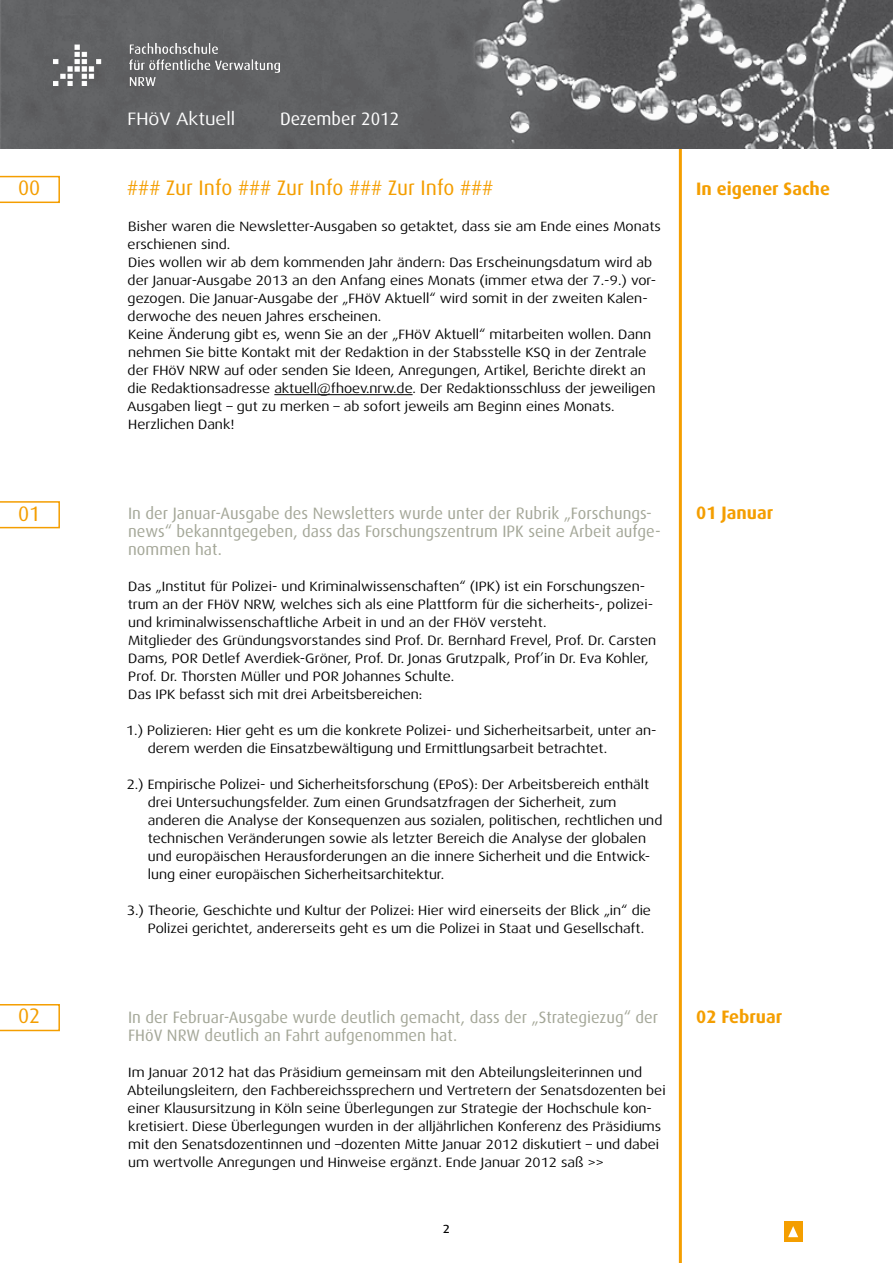
<style>
.page{position:relative;width:893px;height:1263px;background:#fff}
.page>*{position:absolute;margin:0;border:0;box-sizing:border-box;transform-origin:0 0}
.t1{font:21px "Dax";color:#f49e00}
.t2{font:700 18px "Dax";color:#f49e00}
.t3{font:18px "Dax";color:#fff}
.t4{font:18px "Dax Wide";color:#fff}
.t5{font:16.5px/18px "Dax";color:#a4a798}
.t6{font:15px "Dax Regular Caps";color:#000}
.t7{font:13.5px/18px "Dax Wide";color:#000}
</style>
<div class="page">
<hr style="left:679px;top:148px;width:3px;height:1115px;background:#f49e00">
<img style="left:0;top:0;width:893px;height:148px">
<img style="left:54px;top:43px;width:226px;height:43px">
<div style="left:784px;top:1221px;width:18px;height:21px;background:#f49e00"></div>
<svg style="left:788px;top:1226px;width:10px;height:11px"></svg>
<hr style="left:274px;top:394px;width:139px;height:1px;background:#000">
<svg style="left:0;top:176px;width:60px;height:27px"></svg>
<svg style="left:0;top:501px;width:60px;height:27px"></svg>
<svg style="left:0;top:1004px;width:60px;height:27px"></svg>
<h2 class="t4" style="left:128px;top:109px;width:109px">FHöV Aktuell</h2>
<h2 class="t3" style="left:280px;top:109px;width:120px">Dezember 2012</h2>
<h1 class="t1" style="left:18px;top:176px;width:24px">00</h1>
<h1 class="t1" style="left:127px;top:176px;width:368px">### Zur Info ### Zur Info ### Zur Info ###</h1>
<p class="t7" style="left:127px;top:218px;width:535px">Bisher waren die Newsletter-Ausgaben so getaktet, dass sie am Ende eines Monats erschienen sind.<br>Dies wollen wir ab dem kommenden Jahr ändern: Das Erscheinungsdatum wird ab der Januar-Ausgabe 2013 an den Anfang eines Monats (immer etwa der 7.-9.) vor&shy;gezogen. Die Januar-Ausgabe der „FHöV Aktuell“ wird somit in der zweiten Kalen&shy;derwoche des neuen Jahres erscheinen.<br>Keine Änderung gibt es, wenn Sie an der „FHöV Aktuell“ mitarbeiten wollen. Dann nehmen Sie bitte Kontakt mit der Redaktion in der Stabsstelle KSQ in der Zentrale der FHöV NRW auf oder senden Sie Ideen, Anregungen, Artikel, Berichte direkt an die Redaktionsadresse aktuell@fhoev.nrw.de. Der Redaktionsschluss der jeweiligen Ausgaben liegt – gut zu merken – ab sofort jeweils am Beginn eines Monats.<br>Herzlichen Dank!</p>
<h2 class="t2" style="left:696px;top:179px;width:135px">In eigener Sache</h2>
<h1 class="t1" style="left:18px;top:501px;width:24px">01</h1>
<p class="t5" style="left:128px;top:505px;width:534px">In der Januar-Ausgabe des Newsletters wurde unter der Rubrik „Forschungs&shy;news“ bekanntgegeben, dass das Forschungszentrum IPK seine Arbeit aufge&shy;nommen hat.</p>
<p class="t7" style="left:128px;top:578px;width:530px">Das „Institut für Polizei- und Kriminalwissenschaften“ (IPK) ist ein Forschungszen&shy;trum an der FHöV NRW, welches sich als eine Plattform für die sicherheits-, polizei&shy;und kriminalwissenschaftliche Arbeit in und an der FHöV versteht.<br>Mitglieder des Gründungsvorstandes sind Prof. Dr. Bernhard Frevel, Prof. Dr. Carsten Dams, POR Detlef Averdiek-Gröner, Prof. Dr. Jonas Grutzpalk, Prof’in Dr. Eva Kohler, Prof. Dr. Thorsten Müller und POR Johannes Schulte.<br>Das IPK befasst sich mit drei Arbeitsbereichen:</p>
<p class="t7" style="left:148px;top:722px;width:510px;text-indent:-22px">1.) Polizieren: Hier geht es um die konkrete Polizei- und Sicherheitsarbeit, unter an&shy;derem werden die Einsatzbewältigung und Ermittlungsarbeit betrachtet.</p>
<p class="t7" style="left:148px;top:776px;width:516px;text-indent:-21px">2.) Empirische Polizei- und Sicherheitsforschung (EPoS): Der Arbeitsbereich enthält drei Untersuchungsfelder. Zum einen Grundsatzfragen der Sicherheit, zum anderen die Analyse der Konsequenzen aus sozialen, politischen, rechtlichen und technischen Veränderungen sowie als letzter Bereich die Analyse der globalen und europäischen Herausforderungen an die innere Sicherheit und die Entwick&shy;lung einer europäischen Sicherheitsarchitektur.</p>
<p class="t7" style="left:148px;top:902px;width:505px;text-indent:-21px">3.) Theorie, Geschichte und Kultur der Polizei: Hier wird einerseits der Blick „in“ die<br>Polizei gerichtet, andererseits geht es um die Polizei in Staat und Gesellschaft.</p>
<h2 class="t2" style="left:696px;top:503px;width:78px">01 Januar</h2>
<h1 class="t1" style="left:18px;top:1004px;width:24px">02</h1>
<p class="t5" style="left:128px;top:1009px;width:532px">In der Februar-Ausgabe wurde deutlich gemacht, dass der „Strategiezug“ der<br>FHöV NRW deutlich an Fahrt aufgenommen hat.</p>
<p class="t7" style="left:127px;top:1064px;width:540px">Im Januar 2012 hat das Präsidium gemeinsam mit den Abteilungsleiterinnen und Abteilungsleitern, den Fachbereichssprechern und Vertretern der Senatsdozenten bei einer Klausursitzung in Köln seine Überlegungen zur Strategie der Hochschule kon&shy;kretisiert. Diese Überlegungen wurden in der alljährlichen Konferenz des Präsidiums mit den Senatsdozentinnen und –dozenten Mitte Januar 2012 diskutiert – und dabei um wertvolle Anregungen und Hinweise ergänzt. Ende Januar 2012 saß &gt;&gt;</p>
<h2 class="t2" style="left:696px;top:1007px;width:88px">02 Februar</h2>
<p class="t6" style="left:443px;top:1219px;width:9px">2</p>
</div>
